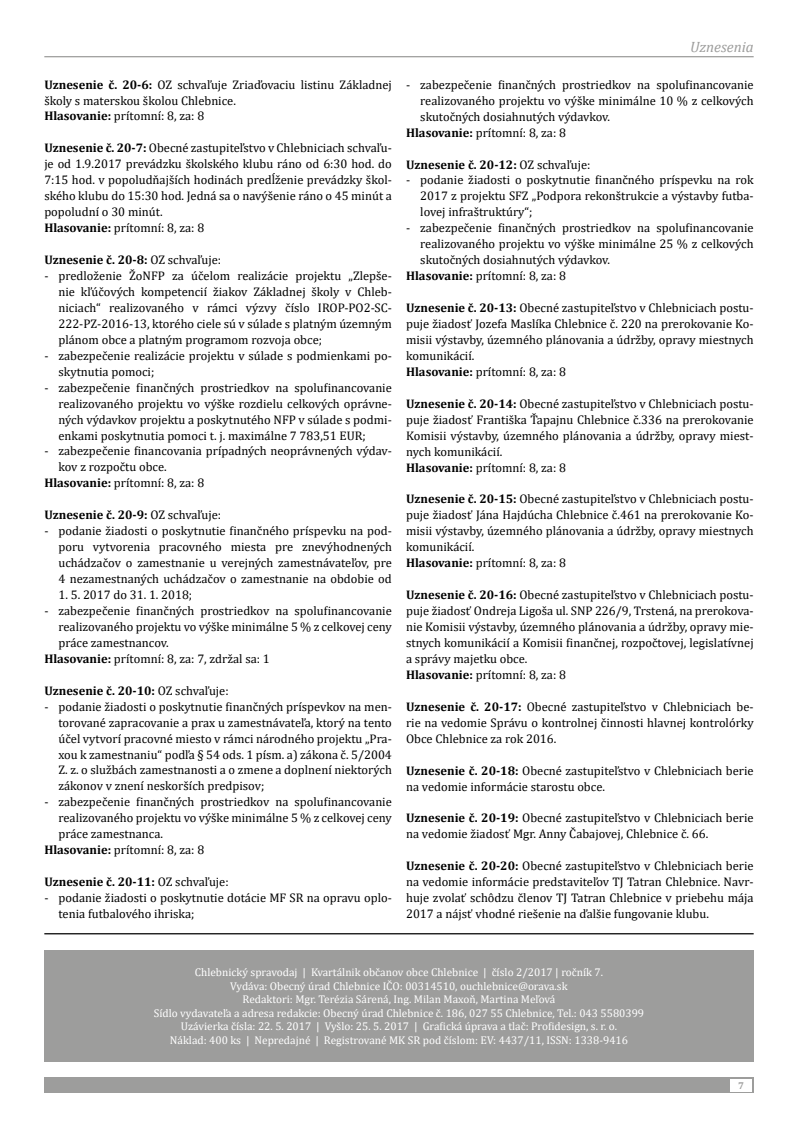
<style>
.page{position:relative;width:798px;height:1134px;background:#fff}
.page>*{position:absolute;margin:0;border:0;box-sizing:border-box;transform-origin:0 0}
.t1{font:italic 15px "Cambria";color:#9d9d9c}
.t2{font:12.5px/16px "Cambria";color:#000}
.t3{font:700 12.5px "Cambria";color:#000}
.t4{font:11.25px/13.5px "Cambria";color:#fff;text-align:center}
.t5{font:700 10px "Cambria";color:#9d9d9c}
.s1{font-weight:700}
.s2{font-weight:400}
</style>
<div class="page">
<hr style="left:44px;top:933px;width:709px;height:1px;background:#000">
<div style="left:44px;top:950px;width:709px;height:111px;background:#9d9d9c"></div>
<hr style="left:44px;top:56px;width:709px;height:1px;background:#9d9d9c">
<div style="left:44px;top:1077px;width:709px;height:16px;background:#9d9d9c"></div>
<div style="left:730px;top:1079px;width:21px;height:12px;background:#fff"></div>
<p class="t2" style="left:44px;top:76px;width:349px"><span class="s1">Uznesenie č. 20-6:</span> OZ schvaľuje Zriaďovaciu listinu Základnej školy s materskou školou Chlebnice.<br><span class="s1">Hlasovanie:</span> prítomní: 8, za: 8</p>
<p class="t2" style="left:44px;top:140px;width:349px"><span class="s1">Uznesenie č. 20-7:</span> Obecné zastupiteľstvo v Chlebniciach schvaľu&shy;je od 1.9.2017 prevádzku školského klubu ráno od 6:30 hod. do 7:15 hod. v popoludňajších hodinách predĺženie prevádzky škol&shy;ského klubu do 15:30 hod. Jedná sa o navýšenie ráno o 45 minút a popoludní o 30 minút.<br><span class="s1">Hlasovanie:</span> prítomní: 8, za: 8</p>
<p class="t3" style="left:44px;top:251px;width:178px">Uznesenie č. 20-8: <span class="s2">OZ schvaľuje:</span></p>
<p class="t2" style="left:58px;top:268px;width:335px;text-align:justify;text-indent:-14px">- predloženie ŽoNFP za účelom realizácie projektu „Zlepše&shy;nie kľúčových kompetencií žiakov Základnej školy v Chleb&shy;niciach“ realizovaného v rámci výzvy číslo IROP-PO2-SC-222-PZ-2016-13, ktorého ciele sú v súlade s platným územným plánom obce a platným programom rozvoja obce;</p>
<p class="t2" style="left:58px;top:347px;width:335px;text-indent:-14px">- zabezpečenie realizácie projektu v súlade s podmienkami po&shy;skytnutia pomoci;</p>
<p class="t2" style="left:58px;top:379px;width:335px;text-align:justify;text-indent:-14px">- zabezpečenie finančných prostriedkov na spolufinancovanie realizovaného projektu vo výške rozdielu celkových oprávne&shy;ných výdavkov projektu a poskytnutého NFP v súlade s podmi&shy;enkami poskytnutia pomoci t. j. maximálne 7 783,51 EUR;</p>
<p class="t2" style="left:44px;top:443px;width:349px">- zabezpečenie financovania prípadných neoprávnených výdav-</p>
<p class="t2" style="left:58px;top:459px;width:110px">kov z rozpočtu obce.</p>
<p class="t2" style="left:44px;top:475px;width:161px"><span class="s1">Hlasovanie:</span> prítomní: 8, za: 8</p>
<p class="t3" style="left:44px;top:506px;width:178px">Uznesenie č. 20-9: <span class="s2">OZ schvaľuje:</span></p>
<p class="t2" style="left:58px;top:523px;width:335px;text-align:justify;text-indent:-14px">- podanie žiadosti o poskytnutie finančného príspevku na pod&shy;poru vytvorenia pracovného miesta pre znevýhodnených uchádzačov o zamestnanie u verejných zamestnávateľov, pre 4 nezamestnaných uchádzačov o zamestnanie na obdobie od</p>
<p class="t2" style="left:58px;top:587px;width:135px">1. 5. 2017 do 31. 1. 2018;</p>
<p class="t2" style="left:44px;top:603px;width:349px">- zabezpečenie finančných prostriedkov na spolufinancovanie</p>
<p class="t2" style="left:58px;top:619px;width:335px">realizovaného projektu vo výške minimálne 5 % z celkovej ceny</p>
<p class="t2" style="left:58px;top:634px;width:112px">práce zamestnancov.</p>
<p class="t2" style="left:44px;top:650px;width:227px"><span class="s1">Hlasovanie:</span> prítomní: 8, za: 7, zdržal sa: 1</p>
<p class="t3" style="left:44px;top:682px;width:186px">Uznesenie č. 20-10: <span class="s2">OZ schvaľuje:</span></p>
<p class="t2" style="left:58px;top:698px;width:335px;text-align:justify;text-indent:-14px">- podanie žiadosti o poskytnutie finančných príspevkov na men&shy;torované zapracovanie a prax u zamestnávateľa, ktorý na tento účel vytvorí pracovné miesto v rámci národného projektu „Pra&shy;xou k zamestnaniu“ podľa § 54 ods. 1 písm. a) zákona č. 5/2004<br>Z. z. o službách zamestnanosti a o zmene a doplnení niektorých zákonov v znení neskorších predpisov;</p>
<p class="t2" style="left:44px;top:794px;width:349px">- zabezpečenie finančných prostriedkov na spolufinancovanie</p>
<p class="t2" style="left:58px;top:810px;width:335px">realizovaného projektu vo výške minimálne 5 % z celkovej ceny</p>
<p class="t2" style="left:58px;top:826px;width:106px">práce zamestnanca.</p>
<p class="t2" style="left:44px;top:842px;width:161px"><span class="s1">Hlasovanie:</span> prítomní: 8, za: 8</p>
<p class="t3" style="left:44px;top:873px;width:186px">Uznesenie č. 20-11: <span class="s2">OZ schvaľuje:</span></p>
<p class="t2" style="left:58px;top:890px;width:335px;text-indent:-14px">- podanie žiadosti o poskytnutie dotácie MF SR na opravu oplo&shy;tenia futbalového ihriska;</p>
<p class="t1" style="left:689px;top:37px;width:65px">Uznesenia</p>
<p class="t2" style="left:406px;top:76px;width:349px">- zabezpečenie finančných prostriedkov na spolufinancovanie</p>
<p class="t2" style="left:420px;top:92px;width:335px">realizovaného projektu vo výške minimálne 10 % z celkových</p>
<p class="t2" style="left:420px;top:108px;width:191px">skutočných dosiahnutých výdavkov.</p>
<p class="t2" style="left:406px;top:124px;width:161px"><span class="s1">Hlasovanie:</span> prítomní: 8, za: 8</p>
<p class="t3" style="left:406px;top:155px;width:186px">Uznesenie č. 20-12: <span class="s2">OZ schvaľuje:</span></p>
<p class="t2" style="left:420px;top:172px;width:335px;text-align:justify;text-indent:-14px">- podanie žiadosti o poskytnutie finančného príspevku na rok 2017 z projektu SFZ „Podpora rekonštrukcie a výstavby futba&shy;lovej infraštruktúry“;</p>
<p class="t2" style="left:406px;top:220px;width:349px">- zabezpečenie finančných prostriedkov na spolufinancovanie</p>
<p class="t2" style="left:420px;top:236px;width:335px">realizovaného projektu vo výške minimálne 25 % z celkových</p>
<p class="t2" style="left:420px;top:252px;width:191px">skutočných dosiahnutých výdavkov.</p>
<p class="t2" style="left:406px;top:268px;width:161px"><span class="s1">Hlasovanie:</span> prítomní: 8, za: 8</p>
<p class="t2" style="left:406px;top:300px;width:349px"><span class="s1">Uznesenie č. 20-13:</span> Obecné zastupiteľstvo v Chlebniciach postu&shy;puje žiadosť Jozefa Maslíka Chlebnice č. 220 na prerokovanie Ko&shy;misii výstavby, územného plánovania a údržby, opravy miestnych komunikácií.<br><span class="s1">Hlasovanie:</span> prítomní: 8, za: 8</p>
<p class="t2" style="left:406px;top:395px;width:349px"><span class="s1">Uznesenie č. 20-14:</span> Obecné zastupiteľstvo v Chlebniciach postu&shy;puje žiadosť Františka Ťapajnu Chlebnice č.336 na prerokovanie Komisii výstavby, územného plánovania a údržby, opravy miest&shy;nych komunikácií.<br><span class="s1">Hlasovanie:</span> prítomní: 8, za: 8</p>
<p class="t2" style="left:406px;top:491px;width:349px"><span class="s1">Uznesenie č. 20-15:</span> Obecné zastupiteľstvo v Chlebniciach postu&shy;puje žiadosť Jána Hajdúcha Chlebnice č.461 na prerokovanie Ko&shy;misii výstavby, územného plánovania a údržby, opravy miestnych komunikácií.<br><span class="s1">Hlasovanie:</span> prítomní: 8, za: 8</p>
<p class="t2" style="left:406px;top:587px;width:349px"><span class="s1">Uznesenie č. 20-16:</span> Obecné zastupiteľstvo v Chlebniciach postu&shy;puje žiadosť Ondreja Ligoša ul. SNP 226/9, Trstená, na prerokova&shy;nie Komisii výstavby, územného plánovania a údržby, opravy mie&shy;stnych komunikácií a Komisii finančnej, rozpočtovej, legislatívnej a správy majetku obce.<br><span class="s1">Hlasovanie:</span> prítomní: 8, za: 8</p>
<p class="t2" style="left:406px;top:698px;width:349px;text-align:justify"><span class="s1">Uznesenie č. 20-17:</span> Obecné zastupiteľstvo v Chlebniciach be&shy;rie na vedomie Správu o kontrolnej činnosti hlavnej kontrolórky Obce Chlebnice za rok 2016.</p>
<p class="t2" style="left:406px;top:762px;width:349px"><span class="s1">Uznesenie č. 20-18:</span> Obecné zastupiteľstvo v Chlebniciach berie na vedomie informácie starostu obce.</p>
<p class="t2" style="left:406px;top:810px;width:349px"><span class="s1">Uznesenie č. 20-19:</span> Obecné zastupiteľstvo v Chlebniciach berie na vedomie žiadosť Mgr. Anny Čabajovej, Chlebnice č. 66.</p>
<p class="t2" style="left:406px;top:858px;width:349px;text-align:justify"><span class="s1">Uznesenie č. 20-20:</span> Obecné zastupiteľstvo v Chlebniciach berie na vedomie informácie predstaviteľov TJ Tatran Chlebnice. Navr&shy;huje zvolať schôdzu členov TJ Tatran Chlebnice v priebehu mája 2017 a nájsť vhodné riešenie na ďalšie fungovanie klubu.</p>
<p class="t4" style="left:154px;top:965px;width:491px">Chlebnický spravodaj | Kvartálnik občanov obce Chlebnice | číslo 2/2017 | ročník 7.<br>Vydáva: Obecný úrad Chlebnice IČO: 00314510, ouchlebnice@orava.sk<br>Redaktori: Mgr. Terézia Sárená, Ing. Milan Maxoň, Martina Meľová<br>Sídlo vydavateľa a adresa redakcie: Obecný úrad Chlebnice č. 186, 027 55 Chlebnice, Tel.: 043 5580399<br>Uzávierka čísla: 22. 5. 2017 | Vyšlo: 25. 5. 2017 | Grafická úprava a tlač: Profidesign, s. r. o.<br>Náklad: 400 ks | Nepredajné | Registrované MK SR pod číslom: EV: 4437/11, ISSN: 1338-9416</p>
<p class="t5" style="left:738px;top:1079px;width:7px">7</p>
</div>
